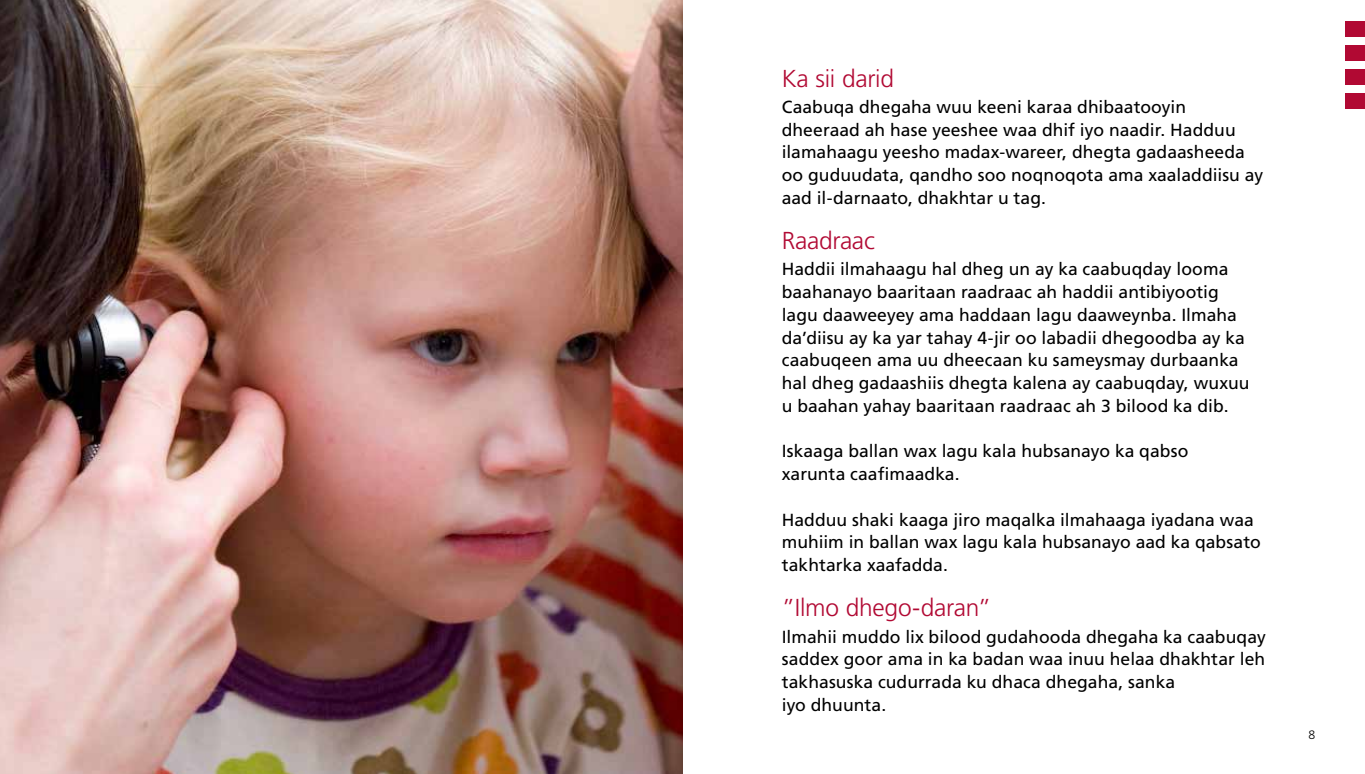
<style>
.page{position:relative;width:1365px;height:774px;background:#fff}
.page>*{position:absolute;margin:0;border:0;box-sizing:border-box;transform-origin:0 0}
.t1{font:300 24.5px "Frutiger SLLOTF";letter-spacing:-.015em;color:#b10933}
.t2{font:17.5px/22.8px "Frutiger SLLOTF";color:#000}
.t3{font:300 12.25px "Frutiger SLLOTF";color:#000}
</style>
<div class="page">
<img style="left:0;top:0;width:682px;height:774px">
<div style="left:1344px;top:21px;width:20px;height:16px;background:#b10933"></div>
<div style="left:1344px;top:45px;width:20px;height:16px;background:#b10933"></div>
<div style="left:1344px;top:69px;width:20px;height:16px;background:#b10933"></div>
<div style="left:1344px;top:93px;width:20px;height:16px;background:#b10933"></div>
<h1 class="t1" style="left:781px;top:64px;width:114px">Ka sii darid</h1>
<p class="t2" style="left:781px;top:95px;width:483px">Caabuqa dhegaha wuu keeni karaa dhibaatooyin dheeraad ah hase yeeshee waa dhif iyo naadir. Hadduu ilamahaagu yeesho madax-wareer, dhegta gadaasheeda oo guduudata, qandho soo noqnoqota ama xaaladdiisu ay aad il-darnaato, dhakhtar u tag.</p>
<h1 class="t1" style="left:781px;top:227px;width:95px">Raadraac</h1>
<p class="t2" style="left:781px;top:258px;width:469px">Haddii ilmahaagu hal dheg un ay ka caabuqday looma baahanayo baaritaan raadraac ah haddii antibiyootig lagu daaweeyey ama haddaan lagu daaweynba. Ilmaha da’diisu ay ka yar tahay 4-jir oo labadii dhegoodba ay ka caabuqeen ama uu dheecaan ku sameysmay durbaanka hal dheg gadaashiis dhegta kalena ay caabuqday, wuxuu u baahan yahay baaritaan raadraac ah 3 bilood ka dib.</p>
<p class="t2" style="left:781px;top:440px;width:408px">Iskaaga ballan wax lagu kala hubsanayo ka qabso xarunta caafimaadka.</p>
<p class="t2" style="left:781px;top:508px;width:480px">Hadduu shaki kaaga jiro maqalka ilmahaaga iyadana waa muhiim in ballan wax lagu kala hubsanayo aad ka qabsato takhtarka xaafadda.</p>
<h1 class="t1" style="left:781px;top:594px;width:211px">”Ilmo dhego-daran”</h1>
<p class="t2" style="left:781px;top:625px;width:485px">Ilmahii muddo lix bilood gudahooda dhegaha ka caabuqay saddex goor ama in ka badan waa inuu helaa dhakhtar leh takhasuska cudurrada ku dhaca dhegaha, sanka<br>iyo dhuunta.</p>
<p class="t3" style="left:1308px;top:728px;width:8px">8</p>
</div>
